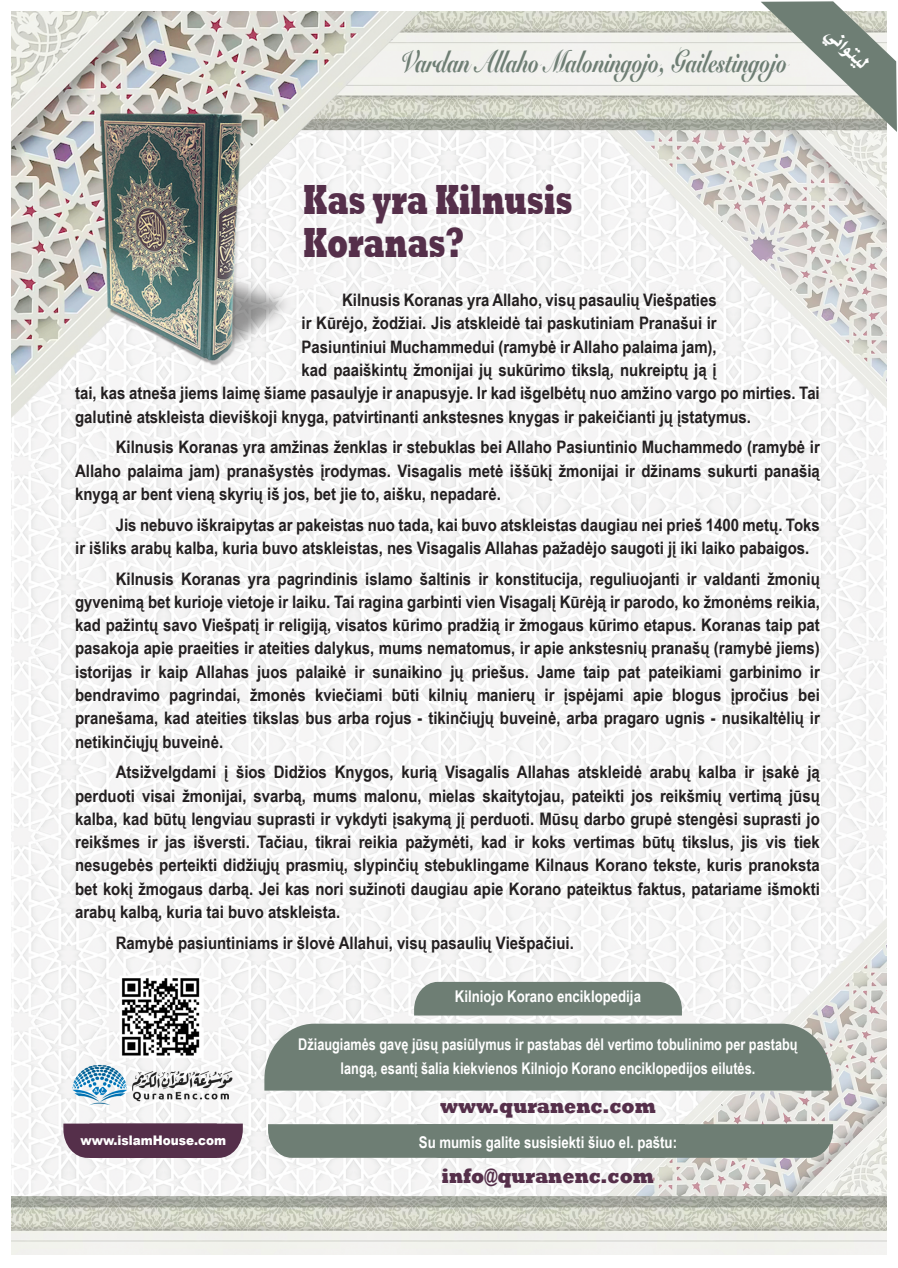
<style>
.page{position:relative;width:898px;height:1268px;background:#fff}
.page>*{position:absolute;margin:0;border:0;box-sizing:border-box;transform-origin:0 0}
.t1{font:800 43.2px/42.8px "Rockwell";color:#552f4a;scale:.65 1}
.t2{font:900 30.75px "Snell Roundhand";color:#6e7e74;scale:.66 1}
.t3{font:700 24px "Qabas Title";color:#fff;scale:.91 1}
.t4{font:800 21.15px "Rockwell";color:#552f4a;scale:.83 1}
.t5{font:700 17.25px/23.2px "Arial Narrow";color:#231f20;text-align:justify;scale:1.06 1}
.t6{font:700 16.2px/23.5px "Arial Narrow";color:#fff;text-align:center;scale:.96 1}
.t7{font:700 16.2px "Arial Narrow";color:#fff}
.t8{font:900 13.2px "Arial";color:#fff;scale:.91 1}
</style>
<div class="page">
<img style="left:11px;top:12px;width:875px;height:1242px">
<svg style="left:63px;top:1123px;width:180px;height:34px;background:#5e3a53"></svg>
<div style="left:414px;top:981px;width:267px;height:34px;background:#6e7e74"></div>
<div style="left:264px;top:1023px;width:567px;height:67px;background:#6e7e74"></div>
<div style="left:268px;top:1123px;width:564px;height:34px;background:#6e7e74"></div>
<svg style="left:760px;top:1px;width:136px;height:131px"></svg>
<h2 class="t2" style="left:400px;top:43px;width:587px">Vardan Allaho Maloningojo, Gailestingojo</h2>
<h3 class="t3" style="left:838px;top:19px;width:65px;rotate:43deg">ليتو ا ني</h3>
<h1 class="t1" style="left:303px;top:179px;width:416px">Kas yra Kilnusis<br>Koranas?</h1>
<p class="t5" style="left:342px;top:287px;width:355px">Kilnusis Koranas yra Allaho, visų pasaulių Viešpaties</p>
<p class="t5" style="left:301px;top:311px;width:393px">ir Kūrėjo, žodžiai. Jis atskleidė tai paskutiniam Pranašui ir</p>
<p class="t5" style="left:301px;top:334px;width:393px">Pasiuntiniui Muchammedui (ramybė ir Allaho palaima jam),</p>
<p class="t5" style="left:301px;top:357px;width:393px">kad paaiškintų žmonijai jų sukūrimo tikslą, nukreiptų ją į</p>
<p class="t5" style="left:75px;top:380px;width:703px">tai, kas atneša jiems laimę šiame pasaulyje ir anapusyje. Ir kad išgelbėtų nuo amžino vargo po mirties. Tai</p>
<p class="t5" style="left:75px;top:404px;width:639px">galutinė atskleista dieviškoji knyga, patvirtinanti ankstesnes knygas ir pakeičianti jų įstatymus.</p>
<p class="t5" style="left:75px;top:434px;width:703px;text-indent:40px">Kilnusis Koranas yra amžinas ženklas ir stebuklas bei Allaho Pasiuntinio Muchammedo (ramybė ir Allaho palaima jam) pranašystės įrodymas. Visagalis metė iššūkį žmonijai ir džinams sukurti panašią knygą ar bent vieną skyrių iš jos, bet jie to, aišku, nepadarė.</p>
<p class="t5" style="left:75px;top:512px;width:703px;text-indent:40px">Jis nebuvo iškraipytas ar pakeistas nuo tada, kai buvo atskleistas daugiau nei prieš 1400 metų. Toks ir išliks arabų kalba, kuria buvo atskleistas, nes Visagalis Allahas pažadėjo saugoti jį iki laiko pabaigos.</p>
<p class="t5" style="left:75px;top:566px;width:703px;text-indent:40px">Kilnusis Koranas yra pagrindinis islamo šaltinis ir konstitucija, reguliuojanti ir valdanti žmonių gyvenimą bet kurioje vietoje ir laiku. Tai ragina garbinti vien Visagalį Kūrėją ir parodo, ko žmonėms reikia, kad pažintų savo Viešpatį ir religiją, visatos kūrimo pradžią ir žmogaus kūrimo etapus. Koranas taip pat pasakoja apie praeities ir ateities dalykus, mums nematomus, ir apie ankstesnių pranašų (ramybė jiems) istorijas ir kaip Allahas juos palaikė ir sunaikino jų priešus. Jame taip pat pateikiami garbinimo ir bendravimo pagrindai, žmonės kviečiami būti kilnių manierų ir įspėjami apie blogus įpročius bei pranešama, kad ateities tikslas bus arba rojus - tikinčiųjų buveinė, arba pragaro ugnis - nusikaltėlių ir netikinčiųjų buveinė.</p>
<p class="t5" style="left:75px;top:759px;width:703px;text-indent:40px">Atsižvelgdami į šios Didžios Knygos, kurią Visagalis Allahas atskleidė arabų kalba ir įsakė ją perduoti visai žmonijai, svarbą, mums malonu, mielas skaitytojau, pateikti jos reikšmių vertimą jūsų kalba, kad būtų lengviau suprasti ir vykdyti įsakymą jį perduoti. Mūsų darbo grupė stengėsi suprasti jo reikšmes ir jas išversti. Tačiau, tikrai reikia pažymėti, kad ir koks vertimas būtų tikslus, jis vis tiek nesugebės perteikti didžiųjų prasmių, slypinčių stebuklingame Kilnaus Korano tekste, kuris pranoksta bet kokį žmogaus darbą. Jei kas nori sužinoti daugiau apie Korano pateiktus faktus, patariame išmokti arabų kalbą, kuria tai buvo atskleista.</p>
<p class="t5" style="left:116px;top:929px;width:433px">Ramybė pasiuntiniams ir šlovė Allahui, visų pasaulių Viešpačiui.</p>
<p class="t8" style="left:80px;top:1130px;width:162px">www.islamHouse.com</p>
<p class="t7" style="left:454px;top:983px;width:187px">Kilniojo Korano enciklopedija</p>
<p class="t6" style="left:298px;top:1031px;width:521px">Džiaugiamės gavę jūsų pasiūlymus ir pastabas dėl vertimo tobulinimo per pastabų langą, esantį šalia kiekvienos Kilniojo Korano enciklopedijos eilutės.</p>
<p class="t4" style="left:440px;top:1093px;width:261px">www.quranenc.com</p>
<p class="t7" style="left:418px;top:1129px;width:260px">Su mumis galite susisiekti šiuo el. paštu:</p>
<p class="t4" style="left:442px;top:1162px;width:257px">info@quranenc.com</p>
</div>
